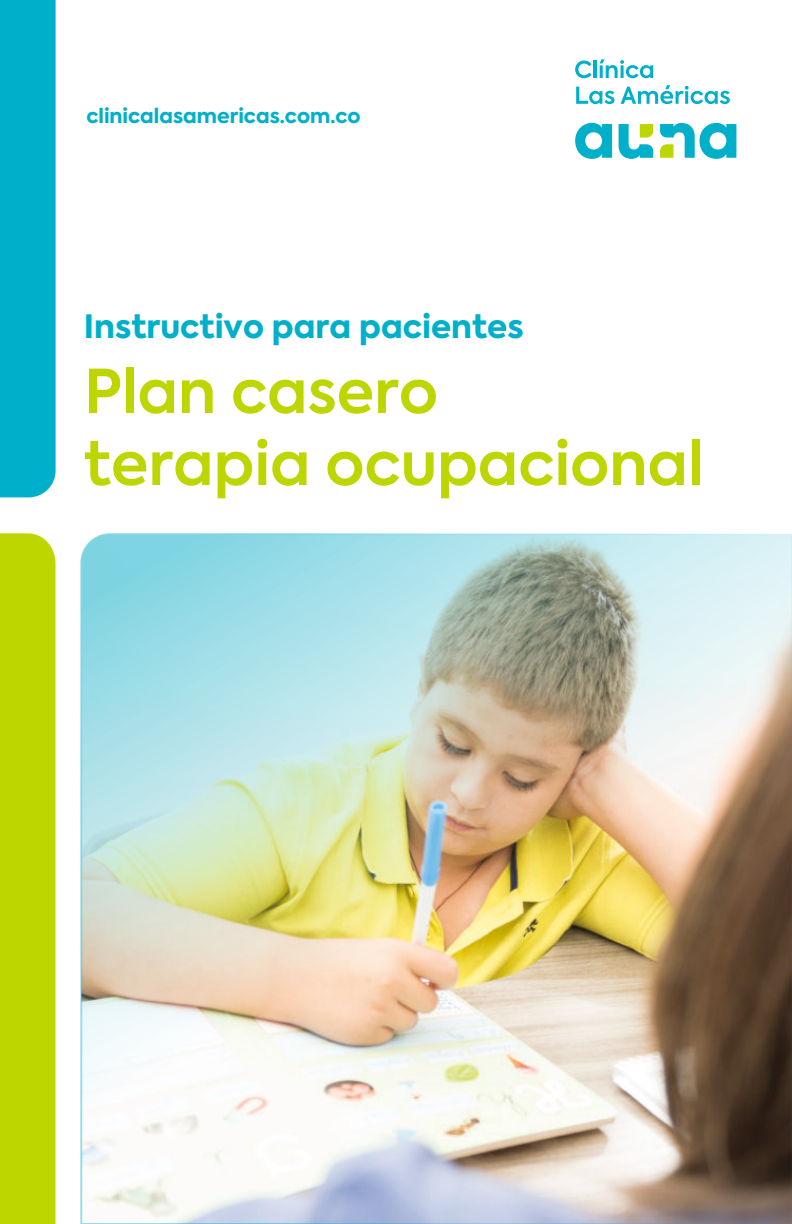
<style>
.page{position:relative;width:792px;height:1224px;background:#fff}
.page>*{position:absolute;margin:0;border:0;box-sizing:border-box;transform-origin:0 0}
.t1{font:600 60px/72px "Axiforma";color:#bed600}
.t2{font:800 32px "Axiforma";color:#00b0ca}
.t3{font:800 20px "Axiforma";color:#00b0ca}
</style>
<div class="page">
<div style="left:0;top:0;width:56px;height:497px;background:#00b0ca"></div>
<div style="left:0;top:533px;width:55px;height:691px;background:#bed600"></div>
<svg style="left:575px;top:123px;width:37px;height:36px"></svg>
<svg style="left:619px;top:123px;width:117px;height:36px"></svg>
<svg style="left:575px;top:61px;width:17px;height:17px"></svg>
<hr style="left:594px;top:60px;width:3px;height:18px;background:#00b0ca">
<svg style="left:600px;top:59px;width:53px;height:19px"></svg>
<svg style="left:576px;top:87px;width:38px;height:17px"></svg>
<svg style="left:621px;top:85px;width:109px;height:19px"></svg>
<img style="left:80px;top:533px;width:712px;height:691px">
<p class="t3" style="left:86px;top:101px;width:276px">clinicalasamericas.com.co</p>
<p class="t2" style="left:84px;top:304px;width:442px">Instructivo para pacientes</p>
<p class="t1" style="left:84px;top:356px;width:621px">Plan casero<br>terapia ocupacional</p>
</div>
